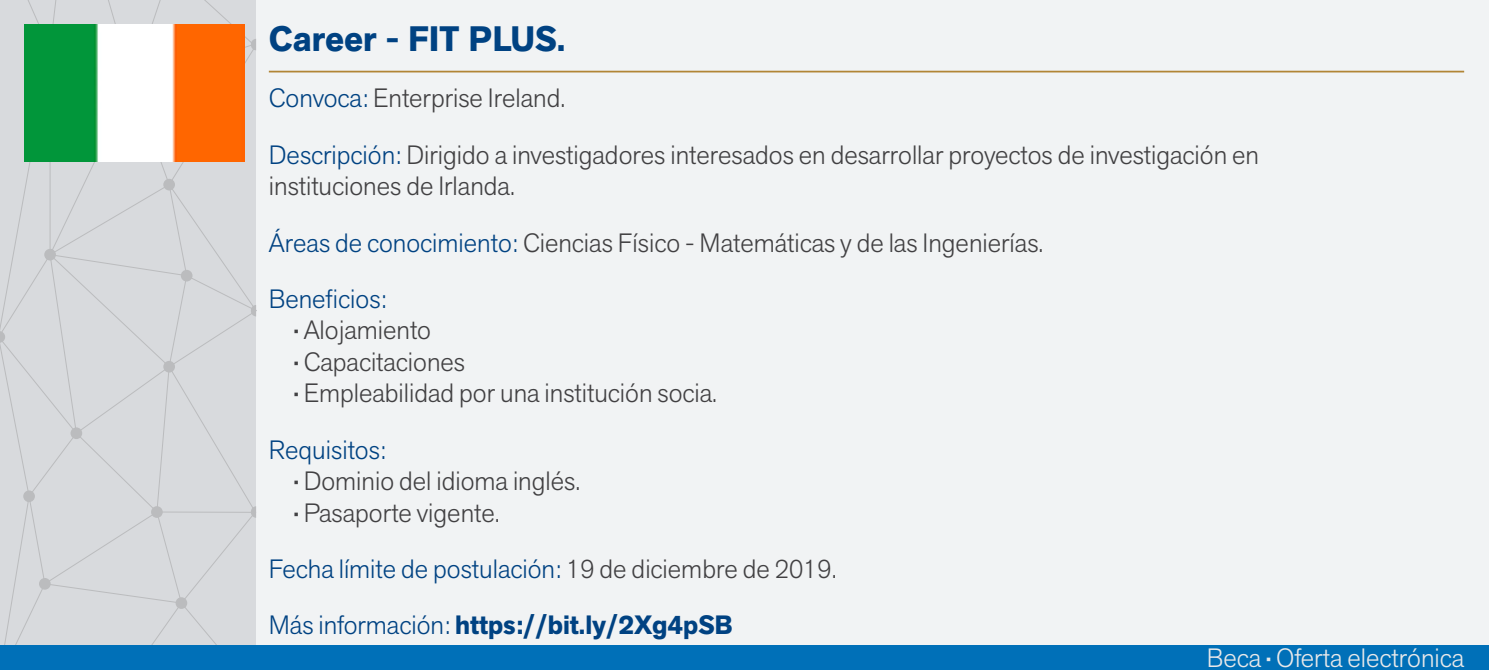
<style>
.page{position:relative;width:1489px;height:670px;background:#fff}
.page>*{position:absolute;margin:0;border:0;box-sizing:border-box;transform-origin:0 0}
.t1{font:700 35px "Akzid Grtsk Next";color:#004282}
.t2{font:300 26.25px/56.4px "Akzid Grtsk Next";color:#414042}
.t3{font:300 26.25px/56.4px "Akzid Grtsk Next";color:#004282}
.t4{font:300 26.25px "Akzid Grtsk Next";color:#e9e9ea}
.s1{color:#004282}
.s2{color:#414042}
.s3{font-weight:700}
</style>
<div class="page">
<div style="left:256px;top:0;width:1232px;height:670px;background:#f1f3f4"></div>
<div style="left:0;top:0;width:257px;height:645px;background:#d8dadd"></div>
<div style="left:0;top:645px;width:1488px;height:25px;background:#0070b8"></div>
<hr style="left:269px;top:71px;width:1194px;height:1px;background:#b18535">
<img style="left:25px;top:25px;width:219px;height:137px">
<h1 class="t1" style="left:269px;top:16px;width:298px">Career - FIT PLUS.</h1>
<p class="t2" style="left:269px;top:70px;width:991px"><span class="s1">Convoca:</span> Enterprise Ireland.<br><span class="s1">Descripción:</span> Dirigido a investigadores interesados en desarrollar proyectos de investigación en</p>
<p class="t2" style="left:269px;top:158px;width:776px">instituciones de Irlanda.<br><span class="s1">Áreas de conocimiento:</span> Ciencias Físico - Matemáticas y de las Ingenierías.<br><span class="s1">Beneficios:</span></p>
<p class="t2" style="left:294px;top:302px;width:139px">• Alojamiento</p>
<p class="t2" style="left:294px;top:333px;width:173px">• Capacitaciones</p>
<p class="t2" style="left:294px;top:365px;width:425px">• Empleabilidad por una institución socia.</p>
<p class="t3" style="left:269px;top:421px;width:119px">Requisitos:</p>
<p class="t2" style="left:294px;top:452px;width:288px">• Dominio del idioma inglés.</p>
<p class="t3" style="left:269px;top:484px;width:569px;text-indent:25px"><span class="s2">• Pasaporte vigente.<br></span>Fecha límite de postulación: <span class="s2">19 de diciembre de 2019.<br></span>Más información: <span class="s3">https://bit.ly/2Xg4pSB</span></p>
<p class="t4" style="left:1206px;top:641px;width:259px">Beca • Oferta electrónica</p>
</div>
